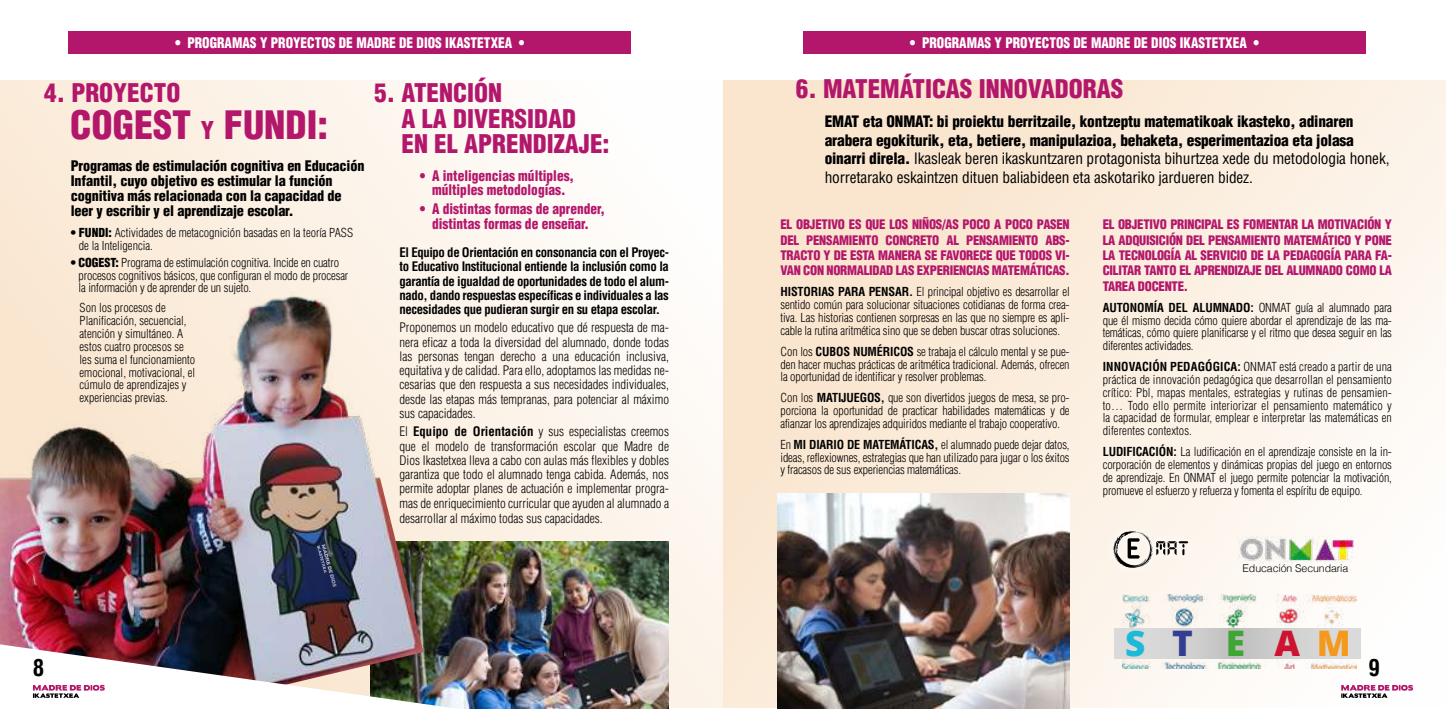
<style>
.page{position:relative;width:1446px;height:723px;background:#fff}
.page>*{position:absolute;margin:0;border:0;box-sizing:border-box;transform-origin:0 0}
.t1{font:900 condensed 38.25px "Helvetica LT Std";color:#b3176c}
.t2{font:800 35.25px "Open Sans";color:#1cb9d8}
.t3{font:900 condensed 25.2px/25.2px "Helvetica LT Std";color:#b3176c}
.t4{font:700 condensed 22.8px "Helvetica LT Std";color:#000}
.t5{font:900 condensed 15.45px/18.5px "Helvetica LT Std";letter-spacing:-.01em;color:#000}
.t6{font:900 condensed 14.25px/15px "Helvetica LT Std";letter-spacing:-.01em;color:#000}
.t7{font:900 condensed 14.25px/14.2px "Helvetica LT Std";color:#b3176c;text-align:center;scale:.94 1}
.t8{font:900 condensed 14.25px "Helvetica LT Std";color:#fff;scale:.94 1}
.t9{font:300 condensed 12.9px/14.2px "Helvetica LT Std";color:#000;text-align:justify}
.t10{font:900 condensed 12.9px/15.5px "Helvetica LT Std";letter-spacing:-.02em;color:#b3176c;text-align:justify}
.t11{font:700 condensed 12.9px/14.2px "Helvetica LT Std";letter-spacing:-.03em;color:#000;text-align:justify}
.t12{font:300 condensed 12.15px/12.8px "Helvetica LT Std";letter-spacing:-.01em;color:#000;text-align:justify}
.t13{font:300 10.65px "Helvetica";letter-spacing:-.01em;color:#000}
.s1{font-size:24px}
.s2{font-weight:900}
.s3{font-weight:700}
.s4{font-weight:400}
.s5{color:#343e91}
.s6{color:#3fa535}
.s7{color:#cd1331}
.s8{color:#f5991d}
</style>
<div class="page">
<div style="left:0;top:80px;width:723px;height:628px;background:linear-gradient(to right,#faead7,#fefbf9)"></div>
<img style="left:423px;top:541px;width:246px;height:167px">
<img style="left:0;top:279px;width:423px;height:365px">
<svg style="left:317px;top:544px;width:19px;height:43px"></svg>
<img style="left:0;top:644px;width:559px;height:65px">
<svg style="left:723px;top:80px;width:723px;height:628px"></svg>
<svg style="left:33px;top:685px;width:72px;height:13px"></svg>
<svg style="left:1341px;top:685px;width:72px;height:13px"></svg>
<img style="left:1123px;top:594px;width:233px;height:75px">
<svg style="left:1114px;top:629px;width:247px;height:29px;background:#d0d0d0"></svg>
<div style="left:69px;top:31px;width:562px;height:23px;background:#b3176c"></div>
<div style="left:803px;top:31px;width:562px;height:23px;background:#b3176c"></div>
<img style="left:777px;top:493px;width:292px;height:215px">
<div style="left:1105px;top:523px;width:90px;height:52px;background:#fcf5ec"></div>
<svg style="left:1113px;top:531px;width:75px;height:37px"></svg>
<div style="left:1233px;top:531px;width:128px;height:48px;background:#fefaf6"></div>
<img style="left:1230px;top:526px;width:131px;height:38px">
<p class="t8" style="left:175px;top:33px;width:373px">• PROGRAMAS Y PROYECTOS DE MADRE DE DIOS IKASTETXEA •</p>
<p class="t8" style="left:910px;top:33px;width:373px">• PROGRAMAS Y PROYECTOS DE MADRE DE DIOS IKASTETXEA •</p>
<h3 class="t3" style="left:44px;top:80px;width:138px">4. PROYECTO</h3>
<h1 class="t1" style="left:70px;top:101px;width:259px">COGEST <span class="s1">Y</span> FUNDI:</h1>
<p class="t6" style="left:71px;top:158px;width:295px">Programas de estimulación cognitiva en Educación Infantil, cuyo objetivo es estimular la función cognitiva más relacionada con la capacidad de leer y escribir y el aprendizaje escolar.</p>
<p class="t12" style="left:79px;top:226px;width:276px;text-indent:-8px"><span class="s2">• FUNDI:</span> Actividades de metacognición basadas en la teoría PASS de la Inteligencia.</p>
<p class="t12" style="left:79px;top:256px;width:271px;text-align:left;text-indent:-8px"><span class="s2">• COGEST:</span> Programa de estimulación cognitiva. Incide en cuatro procesos cognitivos básicos, que configuran el modo de procesar la información y de aprender de un sujeto.</p>
<p class="t12" style="left:80px;top:301px;width:117px;text-align:left">Son los procesos de<br>Planificación, secuencial, atención y simultáneo. A estos cuatro procesos se les suma el funcionamiento emocional, motivacional, el cúmulo de aprendizajes y experiencias previas.</p>
<h3 class="t3" style="left:401px;top:80px;width:210px;text-indent:-27px">5. ATENCIÓN<br>A LA DIVERSIDAD<br>EN EL APRENDIZAJE:</h3>
<p class="t7" style="left:420px;top:168px;width:166px">• A inteligencias múltiples, múltiples metodologías.</p>
<p class="t7" style="left:420px;top:200px;width:199px;line-height:15.5px">• A distintas formas de aprender, distintas formas de enseñar.</p>
<p class="t11" style="left:399px;top:245px;width:271px">El Equipo de Orientación en consonancia con el Proyec&shy;to Educativo Institucional entiende la inclusión como la garantía de igualdad de oportunidades de todo el alum&shy;nado, dando respuestas específicas e individuales a las necesidades que pudieran surgir en su etapa escolar.</p>
<p class="t9" style="left:399px;top:321px;width:271px">Proponemos un modelo educativo que dé respuesta de ma&shy;nera eficaz a toda la diversidad del alumnado, donde todas las personas tengan derecho a una educación inclusiva, equitativa y de calidad. Para ello, adoptamos las medidas ne&shy;cesarias que den respuesta a sus necesidades individuales, desde las etapas más tempranas, para potenciar al máximo sus capacidades.</p>
<p class="t9" style="left:399px;top:424px;width:271px">El <span class="s3">Equipo de Orientación</span> y sus especialistas creemos que el modelo de transformación escolar que Madre de Dios Ikastetxea lleva a cabo con aulas más flexibles y dobles garantiza que todo el alumnado tenga cabida. Además, nos permite adoptar planes de actuación e implementar progra&shy;mas de enriquecimiento curricular que ayuden al alumnado a desarrollar al máximo todas sus capacidades.</p>
<h3 class="t3" style="left:796px;top:76px;width:329px">6. MATEMÁTICAS INNOVADORAS</h3>
<p class="t5" style="left:824px;top:112px;width:566px">EMAT eta ONMAT: bi proiektu berritzaile, kontzeptu matematikoak ikasteko, adinaren arabera egokiturik, eta, betiere, manipulazioa, behaketa, esperimentazioa eta jolasa oinarri direla. <span class="s4">Ikasleak beren ikaskuntzaren protagonista bihurtzea xede du metodologia honek, horretarako eskaintzen dituen baliabideen eta askotariko jardueren bidez.</span></p>
<p class="t10" style="left:1103px;top:217px;width:291px">EL OBJETIVO PRINCIPAL ES FOMENTAR LA MOTIVACIÓN Y LA ADQUISICIÓN DEL PENSAMIENTO MATEMÁTICO Y PONE LA TECNOLOGÍA AL SERVICIO DE LA PEDAGOGÍA PARA FA-CILITAR TANTO EL APRENDIZAJE DEL ALUMNADO COMO LA TAREA DOCENTE.</p>
<p class="t12" style="left:1103px;top:301px;width:291px"><span class="s3">AUTONOMÍA DEL ALUMNADO:</span> ONMAT guía al alumnado para que él mismo decida cómo quiere abordar el aprendizaje de las ma&shy;temáticas, cómo quiere planificarse y el ritmo que desea seguir en las diferentes actividades.</p>
<p class="t12" style="left:1103px;top:360px;width:291px"><span class="s3">INNOVACIÓN PEDAGÓGICA:</span> ONMAT está creado a partir de una práctica de innovación pedagógica que desarrollan el pensamiento crítico: Pbl, mapas mentales, estrategias y rutinas de pensamien&shy;to… Todo ello permite interiorizar el pensamiento matemático y la capacidad de formular, emplear e interpretar las matemáticas en diferentes contextos.</p>
<p class="t12" style="left:1103px;top:445px;width:291px"><span class="s3">LUDIFICACIÓN:</span> La ludificación en el aprendizaje consiste en la in&shy;corporación de elementos y dinámicas propias del juego en entornos de aprendizaje. En ONMAT el juego permite potenciar la motivación, promueve el esfuerzo y refuerza y fomenta el espíritu de equipo.</p>
<p class="t10" style="left:780px;top:217px;width:291px">EL OBJETIVO ES QUE LOS NIÑOS/AS POCO A POCO PASEN DEL PENSAMIENTO CONCRETO AL PENSAMIENTO ABS-TRACTO Y DE ESTA MANERA SE FAVORECE QUE TODOS VI-VAN CON NORMALIDAD LAS EXPERIENCIAS MATEMÁTICAS.</p>
<p class="t12" style="left:780px;top:285px;width:291px"><span class="s3">HISTORIAS PARA PENSAR.</span> El principal objetivo es desarrollar el sentido común para solucionar situaciones cotidianas de forma crea&shy;tiva. Las historias contienen sorpresas en las que no siempre es apli&shy;cable la rutina aritmética sino que se deben buscar otras soluciones.</p>
<p class="t12" style="left:780px;top:345px;width:291px">Con los <span class="s3">CUBOS NUMÉRICOS</span> se trabaja el cálculo mental y se pue&shy;den hacer muchas prácticas de aritmética tradicional. Además, ofrecen la oportunidad de identificar y resolver problemas.</p>
<p class="t12" style="left:780px;top:391px;width:291px">Con los <span class="s3">MATIJUEGOS,</span> que son divertidos juegos de mesa, se pro&shy;porciona la oportunidad de practicar habilidades matemáticas y de afianzar los aprendizajes adquiridos mediante el trabajo cooperativo.</p>
<p class="t12" style="left:780px;top:438px;width:291px">En <span class="s3">MI DIARIO DE MATEMÁTICAS,</span> el alumnado puede dejar datos, ideas, reflexiownes, estrategias que han utilizado para jugar o los éxitos y fracasos de sus experiencias matemáticas.</p>
<p class="t13" style="left:1242px;top:559px;width:107px">Educación Secundaria</p>
<h2 class="t2" style="left:1125px;top:617px;width:227px">S<span class="s5">T</span> <span class="s6">E</span><span class="s7">A</span><span class="s8">M</span></h2>
<h3 class="t4" style="left:33px;top:654px;width:13px">8</h3>
<h3 class="t4" style="left:1368px;top:654px;width:13px">9</h3>
</div>
